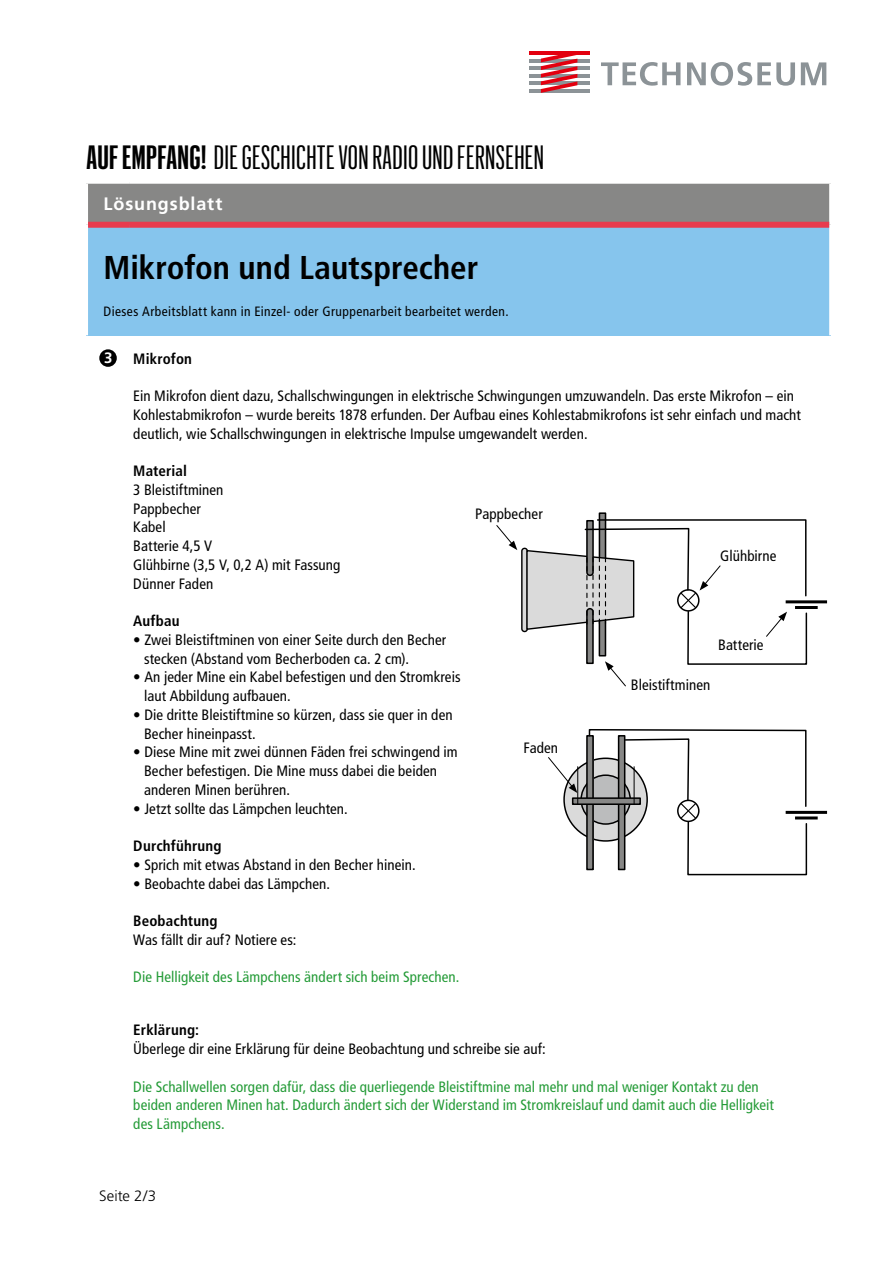
<style>
.page{position:relative;width:893px;height:1263px;background:#fff}
.page>*{position:absolute;margin:0;border:0;box-sizing:border-box;transform-origin:0 0}
.t1{font:33px "Graphik XX Cond";letter-spacing:.01em;color:#000}
.t2{font:700 condensed 33px "Frutiger LT Pro";color:#000}
.t3{font:700 18px "Frutiger LT Pro";letter-spacing:.05em;color:#fff}
.t4{font:condensed 15px/18.8px "Frutiger LT Pro";letter-spacing:.005em;color:#000}
.t5{font:condensed 15px "Frutiger LT Pro";letter-spacing:.005em;color:#249b37}
.t6{font:700 condensed 15px "Frutiger LT Pro";letter-spacing:.01em;color:#000}
.t7{font:300 15px "Frutiger LT Pro";color:#000}
.t8{font:700 15px "Frutiger LT Pro";color:#fff}
.t9{font:condensed 13.5px "Frutiger LT Pro";letter-spacing:.03em;color:#000}
.s1{font-weight:600}
</style>
<div class="page">
<div style="left:87px;top:182px;width:744px;height:43px;background:#878786"></div>
<div style="left:87px;top:225px;width:744px;height:110px;background:#86c5ed"></div>
<hr style="left:85px;top:181px;width:44px;height:3px;background:#fff">
<hr style="left:85px;top:184px;width:3px;height:41px;background:#fff">
<hr style="left:129px;top:181px;width:703px;height:3px;background:#fff">
<hr style="left:829px;top:184px;width:3px;height:41px;background:#fff">
<hr style="left:85px;top:225px;width:3px;height:110px;background:#fff">
<hr style="left:829px;top:225px;width:3px;height:110px;background:#fff">
<div style="left:88px;top:222px;width:41px;height:6px;background:#e83b4e"></div>
<div style="left:129px;top:222px;width:700px;height:6px;background:#e83b4e"></div>
<div style="left:99px;top:349px;width:18px;height:18px;background:#000;border-radius:50%"></div>
<hr style="left:529px;top:51px;width:61px;height:4px;background:#e3000f">
<hr style="left:529px;top:59px;width:61px;height:3px;background:#8c9397">
<hr style="left:529px;top:66px;width:61px;height:4px;background:#8c9397">
<hr style="left:529px;top:74px;width:61px;height:4px;background:#8c9397">
<hr style="left:529px;top:81px;width:61px;height:4px;background:#8c9397">
<hr style="left:529px;top:89px;width:61px;height:4px;background:#8c9397">
<svg style="left:541px;top:55px;width:36px;height:38px"></svg>
<svg style="left:601px;top:62px;width:225px;height:24px"></svg>
<svg style="left:564px;top:758px;width:83px;height:83px"></svg>
<svg style="left:581px;top:775px;width:49px;height:49px"></svg>
<div style="left:522px;top:548px;width:5px;height:83px;background:#dadada;border-radius:3px"></div>
<div style="left:521px;top:548px;width:7px;height:84px;border:1px solid #000;border-radius:3px"></div>
<hr style="left:786px;top:600px;width:41px;height:3px;background:#000">
<hr style="left:795px;top:606px;width:23px;height:3px;background:#000">
<div style="left:586px;top:735px;width:8px;height:135px;border:2px solid #000"></div>
<hr style="left:786px;top:811px;width:41px;height:3px;background:#000">
<hr style="left:795px;top:816px;width:23px;height:3px;background:#000">
<svg style="left:588px;top:729px;width:220px;height:147px"></svg>
<div style="left:573px;top:798px;width:67px;height:6px;background:#878786"></div>
<div style="left:572px;top:797px;width:69px;height:8px;border:2px solid #000"></div>
<hr style="left:577px;top:767px;width:1px;height:38px;background:#000">
<hr style="left:634px;top:767px;width:1px;height:38px;background:#000">
<svg style="left:496px;top:525px;width:21px;height:25px"></svg>
<svg style="left:548px;top:757px;width:29px;height:36px"></svg>
<svg style="left:525px;top:512px;width:283px;height:175px"></svg>
<p class="t1" style="left:86px;top:136px;width:459px"><span class="s1">AUF EMPFANG!</span> DIE GESCHICHTE VON RADIO UND FERNSEHEN</p>
<p class="t3" style="left:104px;top:193px;width:120px">Lösungsblatt</p>
<p class="t2" style="left:104px;top:248px;width:376px">Mikrofon und Lautsprecher</p>
<p class="t9" style="left:104px;top:303px;width:407px">Dieses Arbeitsblatt kann in Einzel- oder Gruppenarbeit bearbeitet werden.</p>
<p class="t8" style="left:104px;top:349px;width:10px">3</p>
<p class="t6" style="left:133px;top:349px;width:60px">Mikrofon</p>
<p class="t4" style="left:133px;top:387px;width:669px">Ein Mikrofon dient dazu, Schallschwingungen in elektrische Schwingungen umzuwandeln. Das erste Mikrofon – ein<br>Kohlestabmikrofon – wurde bereits 1878 erfunden. Der Aufbau eines Kohlestabmikrofons ist sehr einfach und macht deutlich, wie Schallschwingungen in elektrische Impulse umgewandelt werden.</p>
<p class="t6" style="left:133px;top:462px;width:55px">Material</p>
<p class="t4" style="left:133px;top:480px;width:92px">3 Bleistiftminen</p>
<p class="t4" style="left:133px;top:499px;width:69px">Pappbecher</p>
<p class="t4" style="left:133px;top:518px;width:34px">Kabel</p>
<p class="t4" style="left:133px;top:537px;width:80px">Batterie 4,5 V</p>
<p class="t4" style="left:133px;top:555px;width:209px">Glühbirne (3,5 V, 0,2 A) mit Fassung</p>
<p class="t4" style="left:133px;top:574px;width:82px">Dünner Faden</p>
<p class="t6" style="left:133px;top:612px;width:48px">Aufbau</p>
<p class="t4" style="left:133px;top:630px;width:315px">• Zwei Bleistiftminen von einer Seite durch den Becher</p>
<p class="t4" style="left:144px;top:649px;width:266px">stecken (Abstand vom Becherboden ca. 2 cm).</p>
<p class="t4" style="left:133px;top:668px;width:329px">• An jeder Mine ein Kabel befestigen und den Stromkreis</p>
<p class="t4" style="left:144px;top:687px;width:148px">laut Abbildung aufbauen.</p>
<p class="t4" style="left:133px;top:705px;width:321px">• Die dritte Bleistiftmine so kürzen, dass sie quer in den</p>
<p class="t4" style="left:144px;top:724px;width:113px">Becher hineinpasst.</p>
<p class="t4" style="left:133px;top:743px;width:326px">• Diese Mine mit zwei dünnen Fäden frei schwingend im</p>
<p class="t4" style="left:144px;top:762px;width:294px">Becher befestigen. Die Mine muss dabei die beiden</p>
<p class="t4" style="left:144px;top:780px;width:148px">anderen Minen berühren.</p>
<p class="t4" style="left:133px;top:799px;width:216px">• Jetzt sollte das Lämpchen leuchten.</p>
<p class="t6" style="left:133px;top:837px;width:90px">Durchführung</p>
<p class="t4" style="left:133px;top:855px;width:284px">• Sprich mit etwas Abstand in den Becher hinein.</p>
<p class="t4" style="left:133px;top:874px;width:198px">• Beobachte dabei das Lämpchen.</p>
<p class="t6" style="left:133px;top:912px;width:86px">Beobachtung</p>
<p class="t4" style="left:133px;top:930px;width:165px">Was fällt dir auf? Notiere es:</p>
<p class="t5" style="left:133px;top:968px;width:327px">Die Helligkeit des Lämpchens ändert sich beim Sprechen.</p>
<p class="t6" style="left:133px;top:1021px;width:67px">Erklärung:</p>
<p class="t4" style="left:133px;top:1040px;width:414px">Überlege dir eine Erklärung für deine Beobachtung und schreibe sie auf:</p>
<p class="t5" style="left:133px;top:1078px;width:627px">Die Schallwellen sorgen dafür, dass die querliegende Bleistiftmine mal mehr und mal weniger Kontakt zu den</p>
<p class="t5" style="left:133px;top:1096px;width:642px">beiden anderen Minen hat. Dadurch ändert sich der Widerstand im Stromkreislauf und damit auch die Helligkeit</p>
<p class="t5" style="left:133px;top:1115px;width:93px">des Lämpchens.</p>
<p class="t4" style="left:475px;top:505px;width:69px">Pappbecher</p>
<p class="t4" style="left:720px;top:547px;width:58px">Glühbirne</p>
<p class="t4" style="left:718px;top:636px;width:47px">Batterie</p>
<p class="t4" style="left:631px;top:676px;width:81px">Bleistiftminen</p>
<p class="t4" style="left:524px;top:739px;width:36px">Faden</p>
<p class="t7" style="left:99px;top:1187px;width:58px">Seite 2/3</p>
</div>
